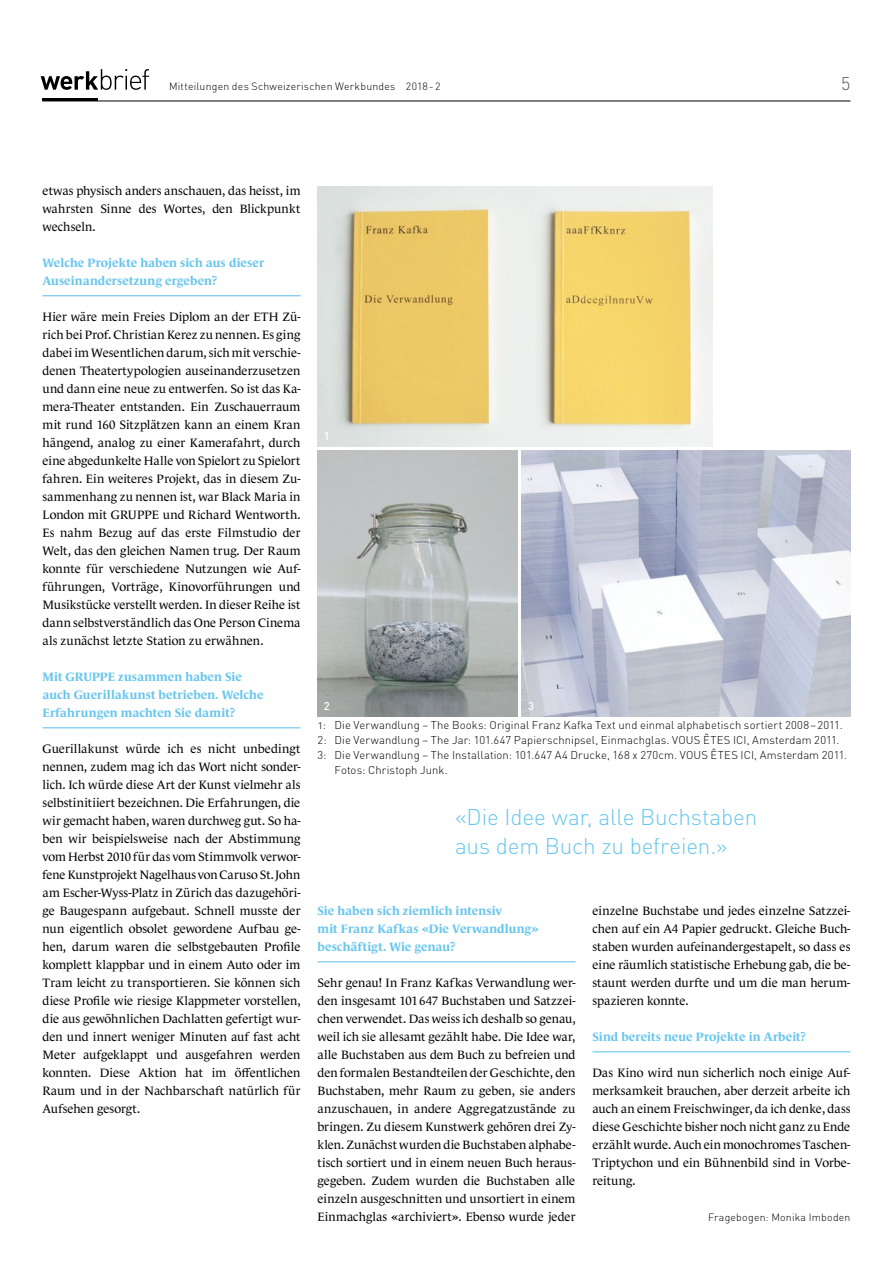
<style>
.page{position:relative;width:893px;height:1263px;background:#fff}
.page>*{position:absolute;margin:0;border:0;box-sizing:border-box;transform-origin:0 0}
.t1{font:300 22.5px/28.5px "DINOT";letter-spacing:-.005em;color:#69c6ee}
.t2{font:300 18px "DINOT";color:#57514d}
.t3{font:12.3px/18px "Le Monde Journal Std";color:#000;text-align:justify}
.t4{font:700 12.3px/18px "Le Monde Journal Std";letter-spacing:.005em;color:#69c6ee}
.t5{font:300 11.25px "DINOT";letter-spacing:.01em;color:#000}
.t6{font:500 11.25px "DINOT";color:#fff}
.t7{font:300 10.5px "DINOT";letter-spacing:.02em;color:#000}
.s1{font-size:21.45px}
</style>
<div class="page">
<hr style="left:43px;top:101px;width:807px;height:1px;background:#000">
<hr style="left:43px;top:99px;width:55px;height:2px;background:#000">
<svg style="left:41px;top:69px;width:108px;height:21px"></svg>
<hr style="left:43px;top:295px;width:257px;height:1px;background:#69c6ee">
<hr style="left:43px;top:727px;width:257px;height:1px;background:#69c6ee">
<hr style="left:317px;top:961px;width:258px;height:1px;background:#69c6ee">
<img style="left:317px;top:186px;width:396px;height:261px">
<img style="left:522px;top:451px;width:328px;height:266px">
<img style="left:317px;top:451px;width:200px;height:266px">
<hr style="left:592px;top:1051px;width:258px;height:1px;background:#69c6ee">
<p class="t7" style="left:169px;top:79px;width:273px">Mitteilungen des Schweizerischen Werkbundes 2018-2</p>
<h2 class="t2" style="left:841px;top:71px;width:11px">5</h2>
<p class="t3" style="left:43px;top:181px;width:259px">etwas physisch anders anschauen, das heisst, im wahrsten Sinne des Wortes, den Blickpunkt wechseln.</p>
<p class="t4" style="left:43px;top:253px;width:223px">Welche Projekte haben sich aus dieser<br>Auseinandersetzung ergeben?</p>
<p class="t3" style="left:43px;top:307px;width:259px">Hier wäre mein Freies Diplom an der ETH Zü&shy;rich bei Prof. Christian Kerez zu nennen. Es ging dabei im Wesentlichen darum, sich mit verschie&shy;denen Theatertypologien auseinanderzusetzen und dann eine neue zu entwerfen. So ist das Ka&shy;mera-Theater entstanden. Ein Zuschauerraum mit rund 160 Sitzplätzen kann an einem Kran hängend, analog zu einer Kamerafahrt, durch eine abgedunkelte Halle von Spielort zu Spielort fahren. Ein weiteres Projekt, das in diesem Zu&shy;sammenhang zu nennen ist, war Black Maria in London mit GRUPPE und Richard Wentworth.<br>Es nahm Bezug auf das erste Filmstudio der Welt, das den gleichen Namen trug. Der Raum konnte für verschiedene Nutzungen wie Auf&shy;führungen, Vorträge, Kinovorführungen und Musikstücke verstellt werden. In dieser Reihe ist dann selbstverständlich das One Person Cinema als zunächst letzte Station zu erwähnen.</p>
<p class="t4" style="left:43px;top:667px;width:222px">Mit GRUPPE zusammen haben Sie auch Guerillakunst betrieben. Welche<br>Erfahrungen machten Sie damit?</p>
<p class="t3" style="left:43px;top:739px;width:259px">Guerillakunst würde ich es nicht unbedingt nennen, zudem mag ich das Wort nicht sonder&shy;lich. Ich würde diese Art der Kunst vielmehr als selbstinitiiert bezeichnen. Die Erfahrungen, die wir gemacht haben, waren durchweg gut. So ha&shy;ben wir beispielsweise nach der Abstimmung vom Herbst 2010 für das vom Stimmvolk verwor&shy;fene Kunstprojekt Nagelhaus von Caruso St.John am Escher-Wyss-Platz in Zürich das dazugehöri&shy;ge Baugespann aufgebaut. Schnell musste der nun eigentlich obsolet gewordene Aufbau ge&shy;hen, darum waren die selbstgebauten Profile komplett klappbar und in einem Auto oder im Tram leicht zu transportieren. Sie können sich diese Profile wie riesige Klappmeter vorstellen, die aus gewöhnlichen Dachlatten gefertigt wur&shy;den und innert weniger Minuten auf fast acht Meter aufgeklappt und ausgefahren werden konnten. Diese Aktion hat im öffentlichen Raum und in der Nachbarschaft natürlich für Aufsehen gesorgt.</p>
<p class="t6" style="left:324px;top:428px;width:7px">1</p>
<p class="t6" style="left:324px;top:698px;width:7px">2</p>
<p class="t6" style="left:528px;top:698px;width:7px">3</p>
<p class="t5" style="left:317px;top:718px;width:527px">1: Die Verwandlung – The Books: Original Franz Kafka Text und einmal alphabetisch sortiert 2008–2011.</p>
<p class="t5" style="left:317px;top:733px;width:524px">2: Die Verwandlung – The Jar: 101.647 Papierschnipsel, Einmachglas. VOUS ÊTES ICI, Amsterdam 2011.</p>
<p class="t5" style="left:317px;top:748px;width:531px">3: Die Verwandlung – The Installation: 101.647 A4 Drucke, 168 x 270cm. VOUS ÊTES ICI, Amsterdam 2011.</p>
<p class="t5" style="left:334px;top:763px;width:115px">Fotos: Christoph Junk.</p>
<h1 class="t1" style="left:455px;top:802px;width:304px">«Die Idee war, alle Buchstaben aus dem Buch zu befreien.<span class="s1">»</span></h1>
<p class="t4" style="left:317px;top:901px;width:223px">Sie haben sich ziemlich intensiv<br>mit Franz Kafkas «Die Verwandlung» beschäftigt. Wie genau?</p>
<p class="t3" style="left:317px;top:973px;width:259px">Sehr genau! In Franz Kafkas Verwandlung wer&shy;den insgesamt 101647 Buchstaben und Satzzei&shy;chen verwendet. Das weiss ich deshalb so genau, weil ich sie allesamt gezählt habe. Die Idee war, alle Buchstaben aus dem Buch zu befreien und den formalen Bestandteilen der Geschichte, den Buchstaben, mehr Raum zu geben, sie anders anzuschauen, in andere Aggregatzustände zu bringen. Zu diesem Kunstwerk gehören drei Zy&shy;klen. Zunächst wurden die Buchstaben alphabe&shy;tisch sortiert und in einem neuen Buch heraus&shy;gegeben. Zudem wurden die Buchstaben alle einzeln ausgeschnitten und unsortiert in einem Einmachglas «archiviert». Ebenso wurde jeder</p>
<p class="t3" style="left:592px;top:901px;width:259px">einzelne Buchstabe und jedes einzelne Satzzei&shy;chen auf ein A4 Papier gedruckt. Gleiche Buch&shy;staben wurden aufeinandergestapelt, so dass es eine räumlich statistische Erhebung gab, die be&shy;staunt werden durfte und um die man herum&shy;spazieren konnte.</p>
<p class="t4" style="left:592px;top:1027px;width:215px">Sind bereits neue Projekte in Arbeit?</p>
<p class="t3" style="left:592px;top:1063px;width:259px">Das Kino wird nun sicherlich noch einige Auf&shy;merksamkeit brauchen, aber derzeit arbeite ich auch an einem Freischwinger, da ich denke, dass diese Geschichte bisher noch nicht ganz zu Ende erzählt wurde. Auch ein monochromes Taschen-Triptychon und ein Bühnenbild sind in Vorbe&shy;reitung.</p>
<p class="t7" style="left:708px;top:1210px;width:144px">Fragebogen: Monika Imboden</p>
</div>
